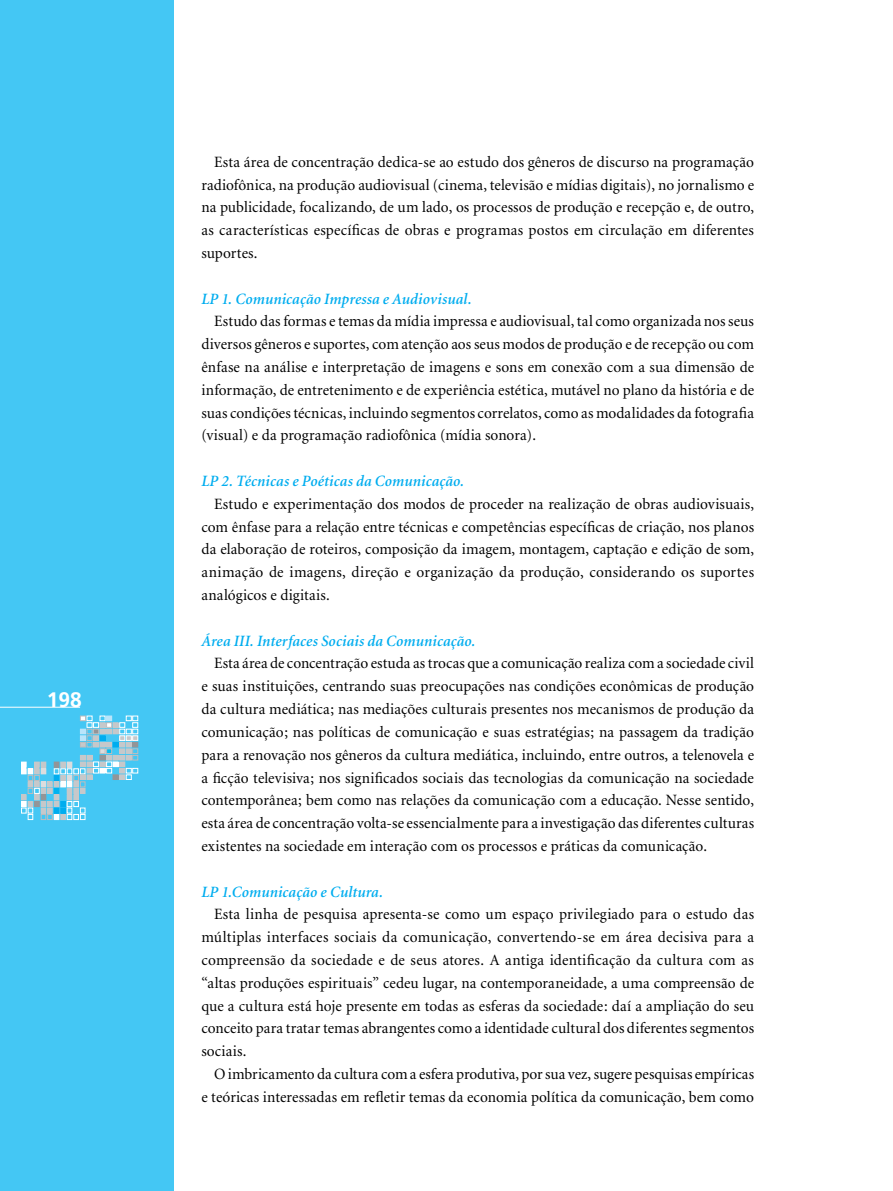
<style>
.page{position:relative;width:893px;height:1191px;background:#fff}
.page>*{position:absolute;margin:0;border:0;box-sizing:border-box;transform-origin:0 0}
.t1{font:700 21px "Frutiger";color:#fff}
.t2{font:15.75px/22.8px "Minion";letter-spacing:.005em;color:#000;text-align:justify}
.t3{font:italic 600 15.75px "Minion";letter-spacing:.01em;color:#00adef}
</style>
<div class="page">
<div style="left:0;top:0;width:174px;height:1191px;background:#44c7f4"></div>
<hr style="left:0;top:707px;width:80px;height:1px;background:#fff">
<svg style="left:21px;top:716px;width:117px;height:103px"></svg>
<p class="t1" style="left:47px;top:687px;width:37px">198</p>
<p class="t2" style="left:201px;top:151px;width:554px;text-indent:13px">Esta área de concentração dedica-se ao estudo dos gêneros de discurso na programação radiofônica, na produção audiovisual (cinema, televisão e mídias digitais), no jornalismo e na publicidade, focalizando, de um lado, os processos de produção e recepção e, de outro, as características específicas de obras e programas postos em circulação em diferentes suportes.</p>
<p class="t3" style="left:201px;top:291px;width:272px">LP 1. Comunicação Impressa e Audiovisual.</p>
<p class="t2" style="left:214px;top:310px;width:541px">Estudo das formas e temas da mídia impressa e audiovisual, tal como organizada nos seus</p>
<p class="t2" style="left:201px;top:333px;width:554px">diversos gêneros e suportes, com atenção aos seus modos de produção e de recepção ou com</p>
<p class="t2" style="left:201px;top:356px;width:554px">ênfase na análise e interpretação de imagens e sons em conexão com a sua dimensão de</p>
<p class="t2" style="left:201px;top:379px;width:554px">informação, de entretenimento e de experiência estética, mutável no plano da história e de</p>
<p class="t2" style="left:201px;top:402px;width:554px">suas condições técnicas, incluindo segmentos correlatos, como as modalidades da fotografia</p>
<p class="t2" style="left:201px;top:424px;width:336px">(visual) e da programação radiofônica (mídia sonora).</p>
<p class="t3" style="left:201px;top:473px;width:264px">LP 2. Técnicas e Poéticas da Comunicação.</p>
<p class="t2" style="left:214px;top:493px;width:541px">Estudo e experimentação dos modos de proceder na realização de obras audiovisuais,</p>
<p class="t2" style="left:201px;top:516px;width:554px">com ênfase para a relação entre técnicas e competências específicas de criação, nos planos</p>
<p class="t2" style="left:201px;top:538px;width:554px">da elaboração de roteiros, composição da imagem, montagem, captação e edição de som,</p>
<p class="t2" style="left:201px;top:561px;width:554px">animação de imagens, direção e organização da produção, considerando os suportes</p>
<p class="t2" style="left:201px;top:584px;width:130px">analógicos e digitais.</p>
<p class="t3" style="left:201px;top:633px;width:276px">Área III. Interfaces Sociais da Comunicação.</p>
<p class="t2" style="left:214px;top:652px;width:541px">Esta área de concentração estuda as trocas que a comunicação realiza com a sociedade civil</p>
<p class="t2" style="left:201px;top:675px;width:554px">e suas instituições, centrando suas preocupações nas condições econômicas de produção</p>
<p class="t2" style="left:201px;top:698px;width:554px">da cultura mediática; nas mediações culturais presentes nos mecanismos de produção da</p>
<p class="t2" style="left:201px;top:721px;width:554px">comunicação; nas políticas de comunicação e suas estratégias; na passagem da tradição</p>
<p class="t2" style="left:201px;top:744px;width:554px">para a renovação nos gêneros da cultura mediática, incluindo, entre outros, a telenovela e</p>
<p class="t2" style="left:201px;top:766px;width:554px">a ficção televisiva; nos significados sociais das tecnologias da comunicação na sociedade</p>
<p class="t2" style="left:201px;top:789px;width:554px">contemporânea; bem como nas relações da comunicação com a educação. Nesse sentido,</p>
<p class="t2" style="left:201px;top:812px;width:554px">esta área de concentração volta-se essencialmente para a investigação das diferentes culturas</p>
<p class="t2" style="left:201px;top:835px;width:507px">existentes na sociedade em interação com os processos e práticas da comunicação.</p>
<p class="t3" style="left:201px;top:883px;width:183px">LP 1.Comunicação e Cultura.</p>
<p class="t2" style="left:214px;top:903px;width:541px">Esta linha de pesquisa apresenta-se como um espaço privilegiado para o estudo das</p>
<p class="t2" style="left:201px;top:926px;width:554px">múltiplas interfaces sociais da comunicação, convertendo-se em área decisiva para a</p>
<p class="t2" style="left:201px;top:949px;width:554px">compreensão da sociedade e de seus atores. A antiga identificação da cultura com as</p>
<p class="t2" style="left:201px;top:972px;width:554px">“altas produções espirituais” cedeu lugar, na contemporaneidade, a uma compreensão de</p>
<p class="t2" style="left:201px;top:994px;width:554px">que a cultura está hoje presente em todas as esferas da sociedade: daí a ampliação do seu</p>
<p class="t2" style="left:201px;top:1017px;width:554px">conceito para tratar temas abrangentes como a identidade cultural dos diferentes segmentos</p>
<p class="t2" style="left:201px;top:1040px;width:46px">sociais.</p>
<p class="t2" style="left:214px;top:1063px;width:541px">O imbricamento da cultura com a esfera produtiva, por sua vez, sugere pesquisas empíricas</p>
<p class="t2" style="left:201px;top:1086px;width:554px">e teóricas interessadas em refletir temas da economia política da comunicação, bem como</p>
</div>
